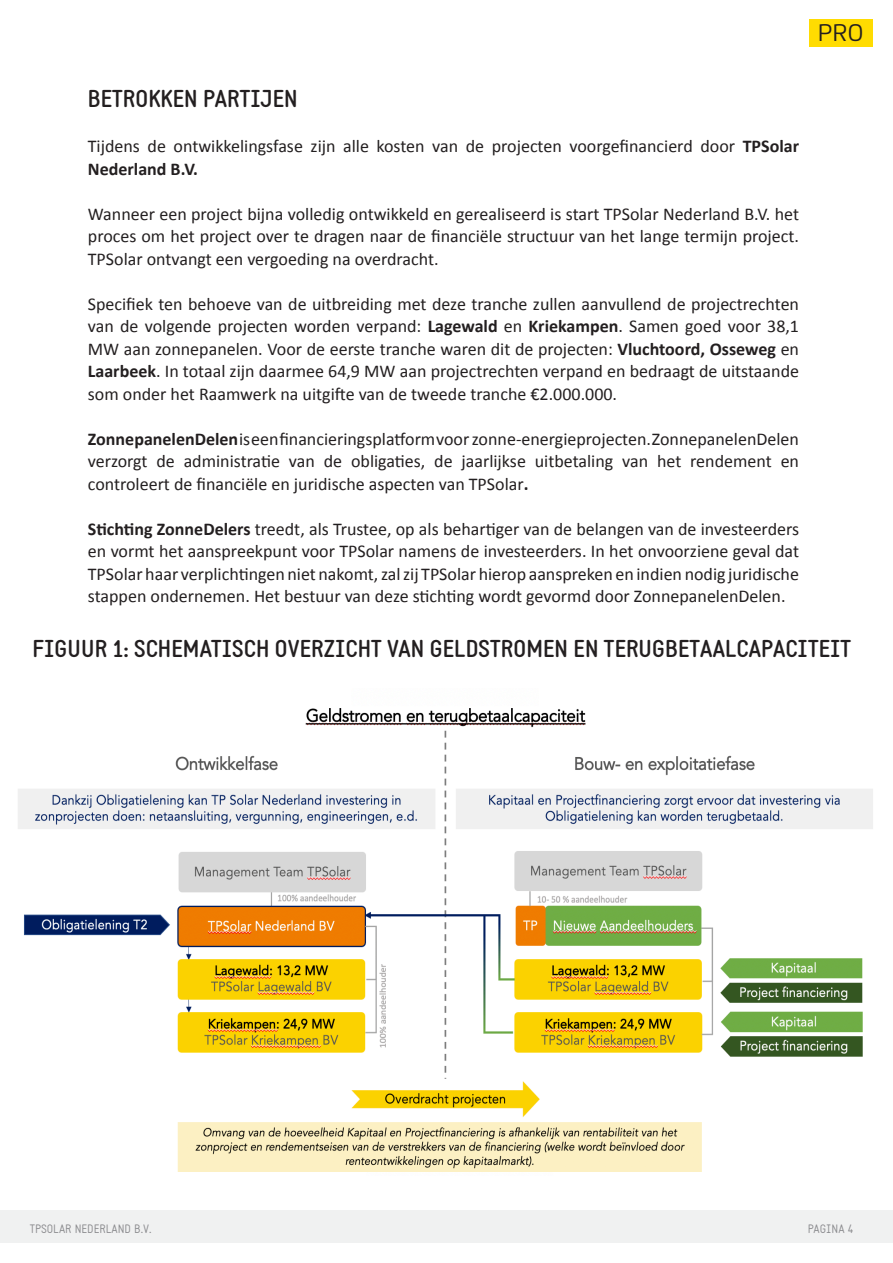
<style>
.page{position:relative;width:893px;height:1263px;background:#fff}
.page>*{position:absolute;margin:0;border:0;box-sizing:border-box;transform-origin:0 0}
.t1{font:700 24px "Static";color:#231f20}
.t2{font:24px "Flexo";color:#231f20}
.t3{font:18px/22.5px "Calibri";color:#231f20;text-align:justify}
.t4{font:12px "Static";color:#6c6d70}
.s1{font-weight:700}
</style>
<div class="page">
<div style="left:0;top:1210px;width:893px;height:32px;background:#f0f1f1"></div>
<div style="left:809px;top:19px;width:63px;height:28px;background:#ffdc01"></div>
<img style="left:18px;top:708px;width:855px;height:464px">
<h1 class="t2" style="left:818px;top:18px;width:48px">PRO</h1>
<p class="t1" style="left:88px;top:84px;width:212px">BETROKKEN PARTIJEN</p>
<p class="t3" style="left:88px;top:134px;width:713px">Tijdens de ontwikkelingsfase zijn alle kosten van de projecten voorgefinancierd door <span class="s1">TPSolar<br>Nederland B.V.</span></p>
<p class="t3" style="left:88px;top:202px;width:713px">Wanneer een project bijna volledig ontwikkeld en gerealiseerd is start TPSolar Nederland B.V. het proces om het project over te dragen naar de financiële structuur van het lange termijn project.<br>TPSolar ontvangt een vergoeding na overdracht.</p>
<p class="t3" style="left:88px;top:292px;width:713px">Specifiek ten behoeve van de uitbreiding met deze tranche zullen aanvullend de projectrechten van de volgende projecten worden verpand: <span class="s1">Lagewald</span> en <span class="s1">Kriekampen</span>. Samen goed voor 38,1<br>MW aan zonnepanelen. Voor de eerste tranche waren dit de projecten: <span class="s1">Vluchtoord, Osseweg</span> en <span class="s1">Laarbeek</span>. In totaal zijn daarmee 64,9 MW aan projectrechten verpand en bedraagt de uitstaande som onder het Raamwerk na uitgifte van de tweede tranche €2.000.000.</p>
<p class="t3" style="left:88px;top:427px;width:713px"><span class="s1">ZonnepanelenDelen</span> is een financieringsplatform voor zonne-energieprojecten. ZonnepanelenDelen verzorgt de administratie van de obligaties, de jaarlijkse uitbetaling van het rendement en controleert de financiële en juridische aspecten van TPSolar<span class="s1">.</span></p>
<p class="t3" style="left:88px;top:517px;width:713px"><span class="s1">Stichting ZonneDelers</span> treedt, als Trustee, op als behartiger van de belangen van de investeerders en vormt het aanspreekpunt voor TPSolar namens de investeerders. In het onvoorziene geval dat TPSolar haar verplichtingen niet nakomt, zal zij TPSolar hierop aanspreken en indien nodig juridische stappen ondernemen. Het bestuur van deze stichting wordt gevormd door ZonnepanelenDelen.</p>
<p class="t1" style="left:32px;top:634px;width:820px">FIGUUR 1: SCHEMATISCH OVERZICHT VAN GELDSTROMEN EN TERUGBETAALCAPACITEIT</p>
<p class="t4" style="left:30px;top:1222px;width:123px">TPSOLAR NEDERLAND B.V.</p>
<p class="t4" style="left:808px;top:1222px;width:47px">PAGINA 4</p>
</div>
